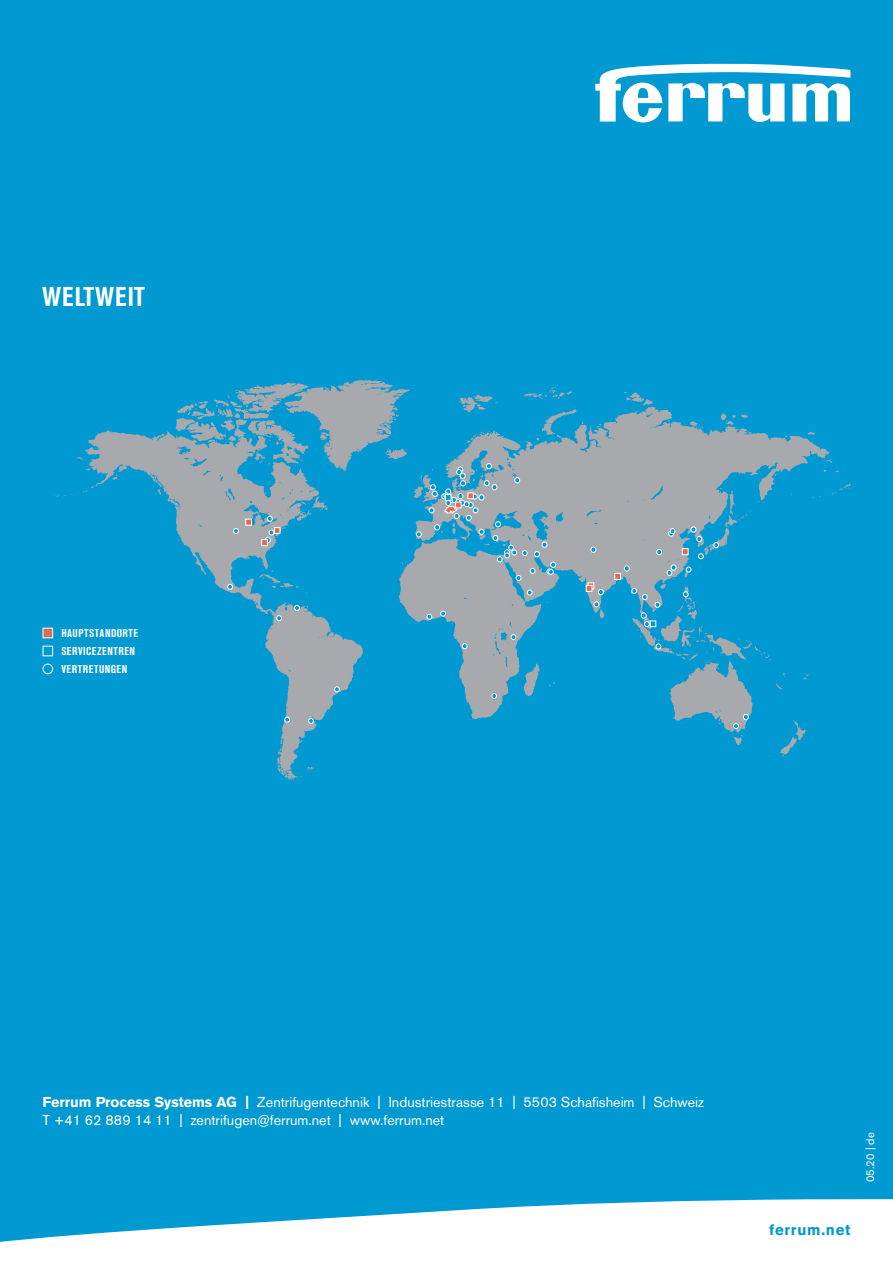
<style>
.page{position:relative;width:893px;height:1263px;background:#0099d1}
.page>*{position:absolute;margin:0;border:0;box-sizing:border-box;transform-origin:0 0}
.t1{font:700 condensed 27px "Akzidenz Grotesk Pro";letter-spacing:.03em;color:#fff}
.t2{font:700 15px "Akzidenz Grotesk Pro";letter-spacing:.05em;color:#0099d1}
.t3{font:14.25px/18px "Akzidenz Grotesk Pro";color:#fff}
.t4{font:700 condensed 11.25px/18px "Akzidenz Grotesk Pro";letter-spacing:.045em;color:#fff}
.t5{font:11.25px "Akzidenz Grotesk Pro";color:#fff}
.s1{font-weight:700}
</style>
<div class="page">
<svg style="left:43px;top:380px;width:807px;height:401px"></svg>
<svg style="left:265px;top:530px;width:9px;height:13px"></svg>
<svg style="left:233px;top:528px;width:6px;height:6px"></svg>
<svg style="left:267px;top:516px;width:5px;height:5px"></svg>
<svg style="left:308px;top:718px;width:6px;height:6px"></svg>
<svg style="left:334px;top:686px;width:6px;height:6px"></svg>
<svg style="left:284px;top:717px;width:6px;height:5px"></svg>
<svg style="left:227px;top:584px;width:6px;height:6px"></svg>
<svg style="left:276px;top:615px;width:6px;height:6px"></svg>
<svg style="left:294px;top:605px;width:6px;height:6px"></svg>
<svg style="left:491px;top:693px;width:6px;height:6px"></svg>
<svg style="left:427px;top:614px;width:5px;height:5px"></svg>
<svg style="left:462px;top:643px;width:5px;height:6px"></svg>
<svg style="left:511px;top:634px;width:5px;height:6px"></svg>
<svg style="left:440px;top:611px;width:6px;height:5px"></svg>
<svg style="left:733px;top:714px;width:16px;height:15px"></svg>
<svg style="left:667px;top:565px;width:9px;height:11px"></svg>
<svg style="left:698px;top:553px;width:6px;height:6px"></svg>
<svg style="left:527px;top:590px;width:5px;height:5px"></svg>
<svg style="left:416px;top:532px;width:6px;height:5px"></svg>
<svg style="left:274px;top:527px;width:6px;height:7px"></svg>
<svg style="left:245px;top:519px;width:7px;height:6px"></svg>
<div style="left:261px;top:539px;width:7px;height:7px;background:#de6c52;border:1px solid #fff"></div>
<svg style="left:586px;top:585px;width:2px;height:7px"></svg>
<div style="left:614px;top:573px;width:7px;height:7px;background:#de6c52;border:1px solid #fff"></div>
<svg style="left:682px;top:548px;width:6px;height:7px"></svg>
<svg style="left:656px;top:644px;width:5px;height:5px"></svg>
<svg style="left:641px;top:613px;width:15px;height:14px"></svg>
<svg style="left:683px;top:591px;width:5px;height:6px"></svg>
<svg style="left:686px;top:567px;width:5px;height:5px"></svg>
<svg style="left:713px;top:542px;width:6px;height:6px"></svg>
<svg style="left:691px;top:527px;width:11px;height:15px"></svg>
<svg style="left:656px;top:549px;width:6px;height:6px"></svg>
<svg style="left:668px;top:528px;width:7px;height:8px"></svg>
<svg style="left:624px;top:565px;width:6px;height:6px"></svg>
<svg style="left:655px;top:602px;width:5px;height:5px"></svg>
<svg style="left:632px;top:588px;width:16px;height:12px"></svg>
<svg style="left:588px;top:583px;width:16px;height:12px"></svg>
<svg style="left:594px;top:601px;width:5px;height:6px"></svg>
<svg style="left:591px;top:547px;width:5px;height:6px"></svg>
<svg style="left:429px;top:463px;width:127px;height:118px"></svg>
<svg style="left:0;top:1199px;width:893px;height:64px;fill:#fff"></svg>
<svg style="left:595px;top:63px;width:255px;height:59px"></svg>
<h1 class="t1" style="left:42px;top:279px;width:104px">WELTWEIT</h1>
<p class="t4" style="left:61px;top:624px;width:78px">HAUPTSTANDORTE<br>SERVICEZENTREN<br>VERTRETUNGEN</p>
<p class="t3" style="left:43px;top:1093px;width:663px"><span class="s1">Ferrum Process Systems AG |</span> Zentrifugentechnik | Industriestrasse 11 | 5503 Schafisheim | Schweiz<br>T +41 62 889 14 11 | zentrifugen@ferrum.net | www.ferrum.net</p>
<p class="t5" style="left:863px;top:1182px;width:51px;rotate:-90deg">05.20 | de</p>
<p class="t2" style="left:769px;top:1220px;width:83px">ferrum.net</p>
</div>
